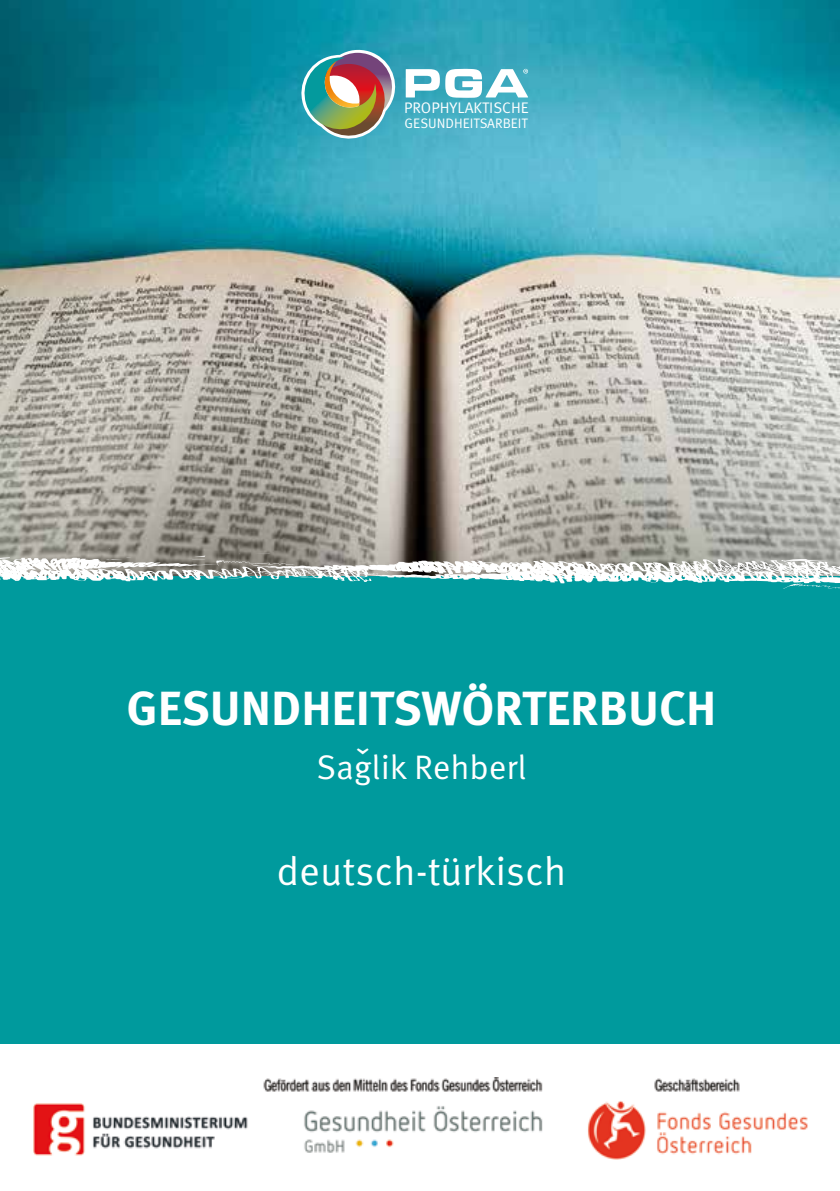
<style>
.page{position:relative;width:840px;height:1191px;background:#fff}
.page>*{position:absolute;margin:0;border:0;box-sizing:border-box;transform-origin:0 0}
.t1{font:700 47.8px "Meta OT";color:#fff}
.t2{font:40px "Meta OT Norm";color:#fff}
.t3{font:34px "Meta OT Norm";color:#fff}
.t4{font:15.4px "Meta OT Norm";color:#fff}
.t5{font:13.8px "Meta OT Norm";color:#fff}
</style>
<div class="page">
<div style="left:0;top:0;width:839px;height:1191px;background:#009a9d"></div>
<img style="left:0;top:0;width:839px;height:547px">
<svg style="left:0;top:547px;width:839px;height:42px"></svg>
<div style="left:0;top:1044px;width:839px;height:147px;background:#fff"></div>
<img style="left:33px;top:1077px;width:775px;height:82px">
<svg style="left:405px;top:69px;width:123px;height:29px;background:#a9d9e2"></svg>
<svg style="left:300px;top:50px;width:99px;height:91px;background:#7b938c"></svg>
<p class="t4" style="left:404px;top:98px;width:126px">PROPHYLAKTISCHE</p>
<p class="t5" style="left:404px;top:115px;width:125px">GESUNDHEITSARBEIT</p>
<p class="t1" style="left:126px;top:678px;width:591px">GESUNDHEITSWÖRTERBUCH</p>
<p class="t3" style="left:316px;top:747px;width:212px">Saǧlik Rehberl</p>
<p class="t2" style="left:276px;top:846px;width:291px">deutsch-türkisch</p>
</div>
